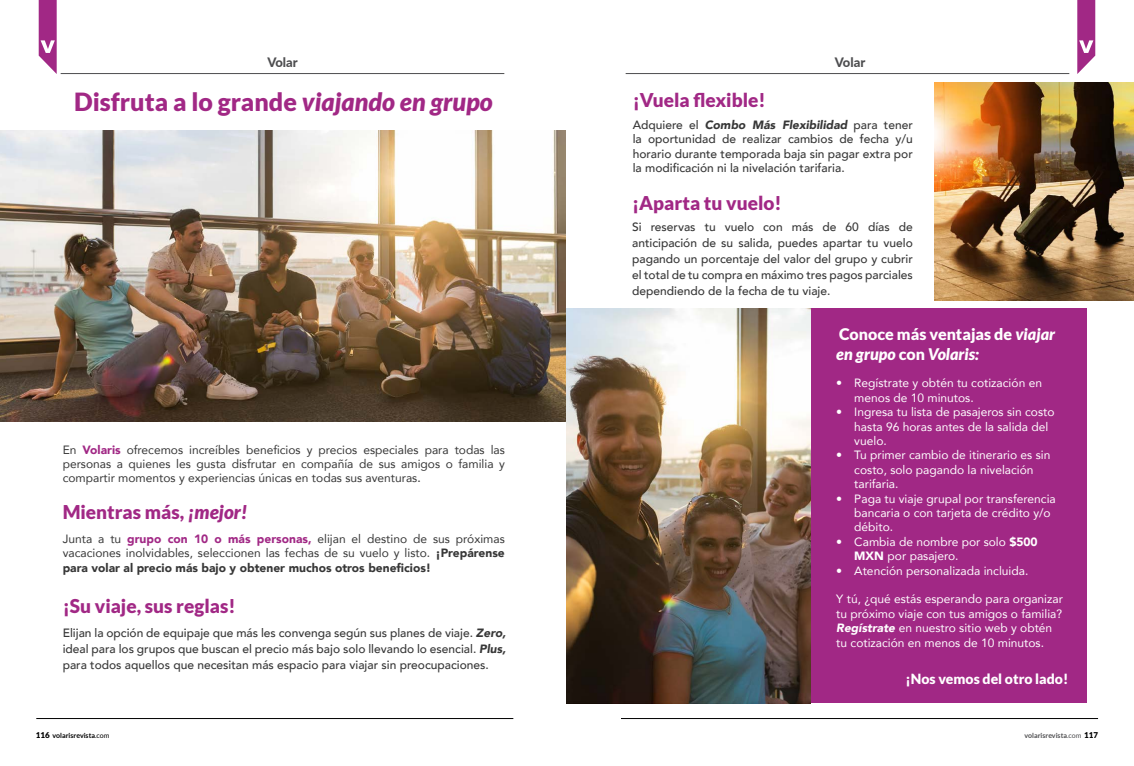
<style>
.page{position:relative;width:1134px;height:766px;background:#fff}
.page>*{position:absolute;margin:0;border:0;box-sizing:border-box;transform-origin:0 0}
.t1{font:900 25px "Lato";color:#a12885}
.t2{font:900 19px "Lato";color:#a12885}
.t3{font:900 16px/19.2px "Lato";color:#fff}
.t4{font:900 14px "Lato";color:#fff}
.t5{font:800 13px "Lato";color:#4d4d4f}
.t6{font:500 12px/16px "Avenir";color:#373737;text-align:justify}
.t7{font:12px/14.4px "Avenir";color:#fff}
.t8{font:12px/14.4px "Avenir";color:#373737;text-align:justify}
.t9{font:700 7px "Lato";color:#000}
.t10{font:700 7px "Lato";color:#4d4d4f}
.s1{font-style:italic}
.s2{font-weight:900;color:#a12885}
.s3{font-weight:500}
.s4{font-weight:900}
.s5{font-weight:900;font-style:italic}
.s6{font-weight:900;font-size:8px}
.s7{font-weight:400}
.s8{font-weight:900;font-size:8px;color:#000}
</style>
<div class="page">
<svg style="left:39px;top:0;width:18px;height:74px"></svg>
<svg style="left:1077px;top:0;width:18px;height:74px"></svg>
<hr style="left:61px;top:73px;width:443px;height:1px;background:#4d4d4f">
<hr style="left:626px;top:73px;width:443px;height:1px;background:#4d4d4f">
<hr style="left:36px;top:718px;width:477px;height:1px;background:#000">
<hr style="left:621px;top:718px;width:477px;height:1px;background:#000">
<img style="left:0;top:130px;width:566px;height:291px">
<div style="left:567px;top:309px;width:519px;height:393px;background:#a12885"></div>
<img style="left:567px;top:309px;width:243px;height:393px">
<img style="left:934px;top:82px;width:200px;height:218px">
<p class="t5" style="left:267px;top:52px;width:32px">Volar</p>
<p class="t5" style="left:835px;top:53px;width:32px">Volar</p>
<h1 class="t1" style="left:74px;top:88px;width:420px">Disfruta a lo grande <span class="s1">viajando en grupo</span></h1>
<p class="t8" style="left:63px;top:442px;width:444px">En <span class="s2">Volaris</span> ofrecemos increíbles beneficios y precios especiales para todas las personas a quienes les gusta disfrutar en compañía de sus amigos o familia y compartir momentos y experiencias únicas en todas sus aventuras<span class="s3">.</span></p>
<h2 class="t2" style="left:63px;top:500px;width:186px">Mientras más, <span class="s1">¡mejor!</span></h2>
<p class="t8" style="left:63px;top:531px;width:444px">Junta a tu <span class="s2">grupo con 10 o más personas,</span> elijan el destino de sus próximas vacaciones inolvidables, seleccionen las fechas de su vuelo y listo. <span class="s4">¡Prepárense para volar al precio más bajo y obtener muchos otros beneficios!</span></p>
<h2 class="t2" style="left:63px;top:594px;width:174px">¡Su viaje, sus reglas!</h2>
<p class="t6" style="left:63px;top:624px;width:445px">Elijan la opción de equipaje que más les convenga según sus planes de viaje. <span class="s5">Zero, </span>ideal para los grupos que buscan el precio más bajo solo llevando lo esencial. <span class="s5">Plus, </span>para todos aquellos que necesitan más espacio para viajar sin preocupaciones.</p>
<h2 class="t2" style="left:633px;top:88px;width:134px">¡Vuela flexible!</h2>
<p class="t6" style="left:633px;top:117px;width:282px;line-height:14.4px">Adquiere el <span class="s5">Combo Más Flexibilidad</span> para tener la oportunidad de realizar cambios de fecha y/u horario durante temporada baja sin pagar extra por la modificación ni la nivelación tarifaria.</p>
<h2 class="t2" style="left:632px;top:192px;width:151px">¡Aparta tu vuelo!</h2>
<p class="t6" style="left:632px;top:218px;width:282px">Si reservas tu vuelo con más de 60 días de anticipación de su salida, puedes apartar tu vuelo pagando un porcentaje del valor del grupo y cubrir el total de tu compra en máximo tres pagos parciales dependiendo de la fecha de tu viaje.</p>
<h3 class="t3" style="left:836px;top:324px;width:220px">Conoce más ventajas de <span class="s1">viajar en grupo</span> con <span class="s1">Volaris:</span></h3>
<p class="t7" style="left:854px;top:375px;width:189px;text-indent:-18px">• Regístrate y obtén tu cotización en menos de 10 minutos.</p>
<p class="t7" style="left:854px;top:404px;width:202px;text-indent:-18px">• Ingresa tu lista de pasajeros sin costo hasta 96 horas antes de la salida del vuelo.</p>
<p class="t7" style="left:854px;top:447px;width:198px;text-indent:-18px">• Tu primer cambio de itinerario es sin costo, solo pagando la nivelación tarifaria.</p>
<p class="t7" style="left:854px;top:490px;width:203px;text-indent:-18px">• Paga tu viaje grupal por transferencia bancaria o con tarjeta de crédito y/o débito.</p>
<p class="t7" style="left:854px;top:534px;width:185px;text-indent:-18px">• Cambia de nombre por solo <span class="s4">$500<br>MXN</span> por pasajero.</p>
<p class="t7" style="left:836px;top:562px;width:194px">• Atención personalizada incluida.</p>
<p class="t7" style="left:836px;top:591px;width:228px">Y tú, ¿qué estás esperando para organizar tu próximo viaje con tus amigos o familia?<br><span class="s5">Regístrate</span> en nuestro sitio web y obtén tu cotización en menos de 10 minutos.</p>
<p class="t4" style="left:905px;top:670px;width:164px">¡Nos vemos del otro lado!</p>
<p class="t9" style="left:36px;top:731px;width:75px"><span class="s6">116</span> volarisrevista<span class="s7">.com</span></p>
<p class="t10" style="left:1024px;top:731px;width:75px">volarisrevista<span class="s7">.com</span> <span class="s8">117</span></p>
</div>
